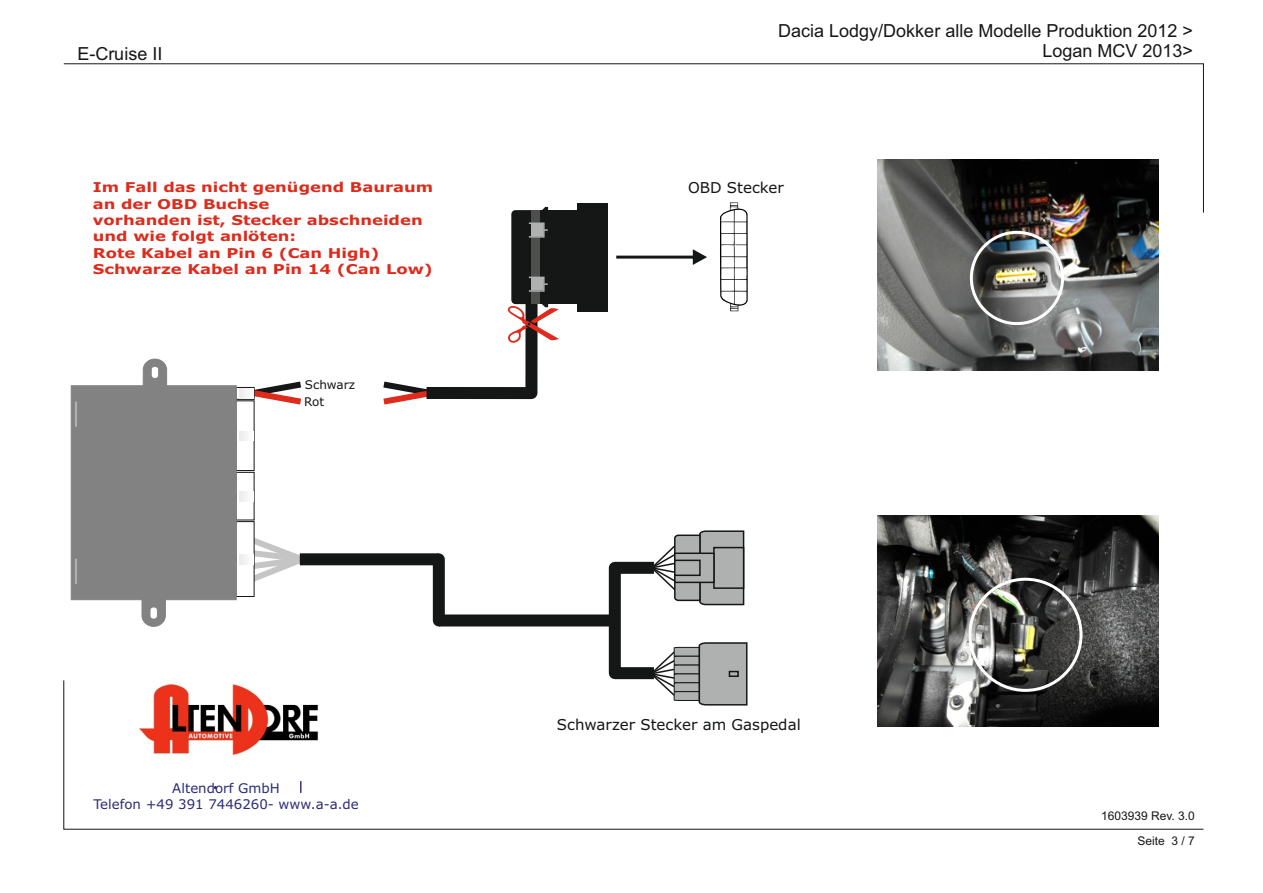
<style>
.page{position:relative;width:1263px;height:893px;background:#fff}
.page>*{position:absolute;margin:0;border:0;box-sizing:border-box;transform-origin:0 0}
.t1{font:18px/20.1px "Arial";color:#151616;text-align:right}
.t2{font:15px "Verdana";color:#151616}
.t3{font:700 13.5px/16.5px "Verdana";color:#dd2b1c;scale:1.21 1}
.t4{font:13.35px/16.2px "Verdana";color:#2b2c77;text-align:center}
.t5{font:12px "Arial";color:#151616}
.t6{font:12px "Verdana";color:#151616}
</style>
<div class="page">
<div style="left:439px;top:614px;width:176px;height:12px;background:#151616"></div>
<div style="left:433px;top:559px;width:12px;height:61px;background:#151616"></div>
<div style="left:609px;top:568px;width:12px;height:105px;background:#151616"></div>
<div style="left:615px;top:562px;width:39px;height:12px;background:#151616"></div>
<div style="left:615px;top:667px;width:39px;height:12px;background:#151616"></div>
<div style="left:300px;top:553px;width:139px;height:12px;background:#151616"></div>
<svg style="left:650px;top:530px;width:95px;height:76px"></svg>
<svg style="left:649px;top:642px;width:99px;height:38px"></svg>
<img style="left:877px;top:515px;width:281px;height:165px">
<div style="left:968px;top:578px;width:114px;height:114px;border:3px solid #fff;border-radius:50%"></div>
<img style="left:877px;top:213px;width:281px;height:157px">
<div style="left:970px;top:231px;width:94px;height:94px;border:3px solid #fff;border-radius:50%"></div>
<svg style="left:63px;top:63px;width:1141px;height:150px"></svg>
<svg style="left:63px;top:680px;width:1141px;height:149px"></svg>
<svg style="left:720px;top:202px;width:28px;height:109px"></svg>
<div style="left:735px;top:280px;width:11px;height:11px;background:#fff"></div>
<div style="left:525px;top:304px;width:12px;height:89px;background:#151616"></div>
<svg style="left:383px;top:381px;width:43px;height:24px"></svg>
<div style="left:426px;top:387px;width:105px;height:12px;background:#151616"></div>
<div style="left:532px;top:210px;width:46px;height:94px;background:#151616"></div>
<div style="left:578px;top:203px;width:30px;height:108px;background:#151616"></div>
<svg style="left:616px;top:249px;width:91px;height:16px"></svg>
<svg style="left:71px;top:359px;width:238px;height:268px"></svg>
<img style="left:132px;top:680px;width:197px;height:80px">
<svg style="left:300px;top:781px;width:1px;height:12px"></svg>
<svg style="left:508px;top:207px;width:51px;height:136px"></svg>
<h1 class="t1" style="left:77px;top:45px;width:87px">E-Cruise II</h1>
<p class="t3" style="left:93px;top:180px;width:283px">Im Fall das nicht genügend Bauraum an der OBD Buchse<br>vorhanden ist, Stecker abschneiden und wie folgt anlöten:<br>Rote Kabel an Pin 6 (Can High)<br>Schwarze Kabel an Pin 14 (Can Low)</p>
<p class="t6" style="left:305px;top:379px;width:52px">Schwarz</p>
<p class="t6" style="left:304px;top:397px;width:22px">Rot</p>
<p class="t4" style="left:93px;top:781px;width:267px">Altendorf GmbH<br>Telefon +49 391 7446260- www.a-a.de</p>
<h1 class="t1" style="left:778px;top:22px;width:416px">Dacia Lodgy/Dokker alle Modelle Produktion 2012 &gt;<br>Logan MCV 2013&gt;</h1>
<p class="t2" style="left:688px;top:182px;width:97px">OBD Stecker</p>
<p class="t2" style="left:557px;top:718px;width:245px">Schwarzer Stecker am Gaspedal</p>
<p class="t5" style="left:1101px;top:811px;width:95px">1603939 Rev. 3.0</p>
<p class="t5" style="left:1137px;top:837px;width:59px">Seite 3 / 7</p>
</div>
